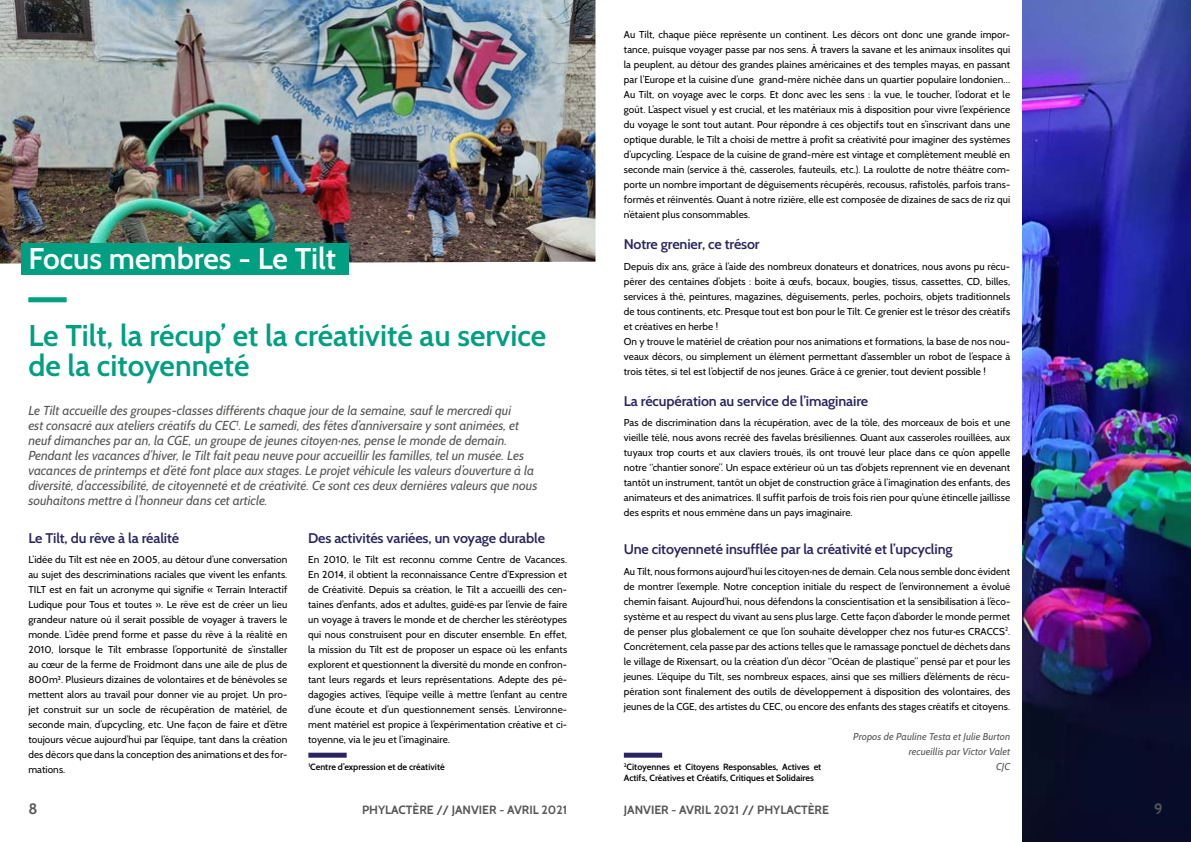
<style>
.page{position:relative;width:1191px;height:842px;background:#fff}
.page>*{position:absolute;margin:0;border:0;box-sizing:border-box;transform-origin:0 0}
.t1{font:600 30px/30px "Cabin";color:#009f82}
.t2{font:600 30px "Cabin";color:#fff}
.t3{font:700 15px "Cabin";color:#575756}
.t4{font:600 14px "Cabin";letter-spacing:-.01em;color:#2b2460}
.t5{font:italic 13px/15px "Cabin";color:#575756}
.t6{font:700 12px "Cabin";color:#575756}
.t7{font:10px/15px "Cabin";letter-spacing:.01em;color:#000;text-align:justify}
.t8{font:italic 10px/15px "Cabin";letter-spacing:.01em;color:#575756;text-align:right}
.t9{font:600 9px "Cabin";color:#000}
</style>
<div class="page">
<img style="left:1022px;top:0;width:169px;height:842px">
<img style="left:0;top:0;width:595px;height:264px">
<div style="left:28px;top:297px;width:39px;height:5px;background:#009f82"></div>
<div style="left:21px;top:243px;width:328px;height:31px;background:#009f82"></div>
<div style="left:308px;top:753px;width:39px;height:5px;background:#2b2460"></div>
<div style="left:624px;top:753px;width:38px;height:5px;background:#2b2460"></div>
<p class="t7" style="left:624px;top:27px;width:388px">Au Tilt, chaque pièce représente un continent. Les décors ont donc une grande impor&shy;tance, puisque voyager passe par nos sens. À travers la savane et les animaux insolites qui la peuplent, au détour des grandes plaines américaines et des temples mayas, en passant par l’Europe et la cuisine d’une grand-mère nichée dans un quartier populaire londonien… Au Tilt, on voyage avec le corps. Et donc avec les sens : la vue, le toucher, l’odorat et le goût. L’aspect visuel y est crucial, et les matériaux mis à disposition pour vivre l’expérience du voyage le sont tout autant. Pour répondre à ces objectifs tout en s’inscrivant dans une optique durable, le Tilt a choisi de mettre à profit sa créativité pour imaginer des systèmes d’upcycling. L’espace de la cuisine de grand-mère est vintage et complètement meublé en seconde main (service à thé, casseroles, fauteuils, etc.). La roulotte de notre théâtre com&shy;porte un nombre important de déguisements récupérés, recousus, rafistolés, parfois trans&shy;formés et réinventés. Quant à notre rizière, elle est composée de dizaines de sacs de riz qui n’étaient plus consommables.</p>
<h3 class="t4" style="left:624px;top:236px;width:137px">Notre grenier, ce trésor</h3>
<p class="t7" style="left:624px;top:259px;width:388px;text-align:left">Depuis dix ans, grâce à l’aide des nombreux donateurs et donatrices, nous avons pu récu&shy;pérer des centaines d’objets : boite à œufs, bocaux, bougies, tissus, cassettes, CD, billes, services à thé, peintures, magazines, déguisements, perles, pochoirs, objets traditionnels de tous continents, etc. Presque tout est bon pour le Tilt. Ce grenier est le trésor des créatifs et créatives en herbe !<br>On y trouve le matériel de création pour nos animations et formations, la base de nos nou&shy;veaux décors, ou simplement un élément permettant d’assembler un robot de l’espace à trois têtes, si tel est l’objectif de nos jeunes. Grâce à ce grenier, tout devient possible !</p>
<h3 class="t4" style="left:624px;top:392px;width:246px">La récupération au service de l’imaginaire</h3>
<p class="t7" style="left:624px;top:415px;width:388px">Pas de discrimination dans la récupération, avec de la tôle, des morceaux de bois et une vieille télé, nous avons recréé des favelas brésiliennes. Quant aux casseroles rouillées, aux tuyaux trop courts et aux claviers troués, ils ont trouvé leur place dans ce qu’on appelle notre “chantier sonore”. Un espace extérieur où un tas d’objets reprennent vie en devenant tantôt un instrument, tantôt un objet de construction grâce à l’imagination des enfants, des animateurs et des animatrices. Il suffit parfois de trois fois rien pour qu’une étincelle jaillisse des esprits et nous emmène dans un pays imaginaire.</p>
<h3 class="t4" style="left:624px;top:541px;width:330px">Une citoyenneté insufflée par la créativité et l’upcycling</h3>
<p class="t7" style="left:624px;top:564px;width:388px">Au Tilt, nous formons aujourd’hui les citoyen·nes de demain. Cela nous semble donc évident de montrer l’exemple. Notre conception initiale du respect de l’environnement a évolué chemin faisant. Aujourd’hui, nous défendons la conscientisation et la sensibilisation à l’éco&shy;système et au respect du vivant au sens plus large. Cette façon d’aborder le monde permet de penser plus globalement ce que l’on souhaite développer chez nos futur·es CRACCS<sup>2</sup>.<br>Concrètement, cela passe par des actions telles que le ramassage ponctuel de déchets dans le village de Rixensart, ou la création d’un décor “Océan de plastique” pensé par et pour les jeunes. L’équipe du Tilt, ses nombreux espaces, ainsi que ses milliers d’éléments de récu&shy;pération sont finalement des outils de développement à disposition des volontaires, des jeunes de la CGE, des artistes du CEC, ou encore des enfants des stages créatifs et citoyens.</p>
<p class="t8" style="left:853px;top:729px;width:158px">Propos de Pauline Testa et Julie Burton recueillis par Victor Valet</p>
<h1 class="t2" style="left:28px;top:240px;width:309px">Focus membres - Le Tilt</h1>
<h1 class="t1" style="left:28px;top:320px;width:519px">Le Tilt, la récup’ et la créativité au service de la citoyenneté</h1>
<p class="t5" style="left:28px;top:403px;width:510px">Le Tilt accueille des groupes-classes différents chaque jour de la semaine, sauf le mercredi qui<br>est consacré aux ateliers créatifs du CEC<sup>1</sup>. Le samedi, des fêtes d’anniversaire y sont animées, et neuf dimanches par an, la CGE, un groupe de jeunes citoyen·nes, pense le monde de demain.<br>Pendant les vacances d’hiver, le Tilt fait peau neuve pour accueillir les familles, tel un musée. Les vacances de printemps et d’été font place aux stages. Le projet véhicule les valeurs d’ouverture à la diversité, d’accessibilité, de citoyenneté et de créativité. Ce sont ces deux dernières valeurs que nous souhaitons mettre à l’honneur dans cet article.</p>
<h3 class="t4" style="left:28px;top:529px;width:152px">Le Tilt, du rêve à la réalité</h3>
<p class="t7" style="left:28px;top:552px;width:260px">L’idée du Tilt est née en 2005, au détour d’une conversation au sujet des descriminations raciales que vivent les enfants.<br>TILT est en fait un acronyme qui signifie « Terrain Interactif Ludique pour Tous et toutes ». Le rêve est de créer un lieu grandeur nature où il serait possible de voyager à travers le monde. L’idée prend forme et passe du rêve à la réalité en 2010, lorsque le Tilt embrasse l’opportunité de s’installer au cœur de la ferme de Froidmont dans une aile de plus de 800m². Plusieurs dizaines de volontaires et de bénévoles se mettent alors au travail pour donner vie au projet. Un pro&shy;jet construit sur un socle de récupération de matériel, de seconde main, d’upcycling, etc. Une façon de faire et d’être toujours vécue aujourd’hui par l’équipe, tant dans la création des décors que dans la conception des animations et des for&shy;mations.</p>
<h3 class="t4" style="left:308px;top:529px;width:238px">Des activités variées, un voyage durable</h3>
<p class="t7" style="left:308px;top:552px;width:260px">En 2010, le Tilt est reconnu comme Centre de Vacances.<br>En 2014, il obtient la reconnaissance Centre d’Expression et de Créativité. Depuis sa création, le Tilt a accueilli des cen&shy;taines d’enfants, ados et adultes, guidé·es par l’envie de faire un voyage à travers le monde et de chercher les stéréotypes qui nous construisent pour en discuter ensemble. En effet, la mission du Tilt est de proposer un espace où les enfants explorent et questionnent la diversité du monde en confron&shy;tant leurs regards et leurs représentations. Adepte des pé&shy;dagogies actives, l’équipe veille à mettre l’enfant au centre d’une écoute et d’un questionnement sensés. L’environne&shy;ment matériel est propice à l’expérimentation créative et ci&shy;toyenne, via le jeu et l’imaginaire.</p>
<p class="t9" style="left:308px;top:762px;width:138px"><sup>1</sup>Centre d’expression et de créativité</p>
<p class="t9" style="left:624px;top:762px;width:199px"><sup>2</sup>Citoyennes et Citoyens Responsables, Actives et</p>
<p class="t8" style="left:996px;top:759px;width:16px">CJC</p>
<p class="t9" style="left:624px;top:773px;width:192px">Actifs, Créatives et Créatifs, Critiques et Solidaires</p>
<h2 class="t3" style="left:28px;top:799px;width:11px">8</h2>
<p class="t6" style="left:362px;top:802px;width:207px">PHYLACTÈRE // JANVIER - AVRIL 2021</p>
<p class="t6" style="left:624px;top:802px;width:207px">JANVIER - AVRIL 2021 // PHYLACTÈRE</p>
<h2 class="t3" style="left:1154px;top:799px;width:10px">9</h2>
</div>
